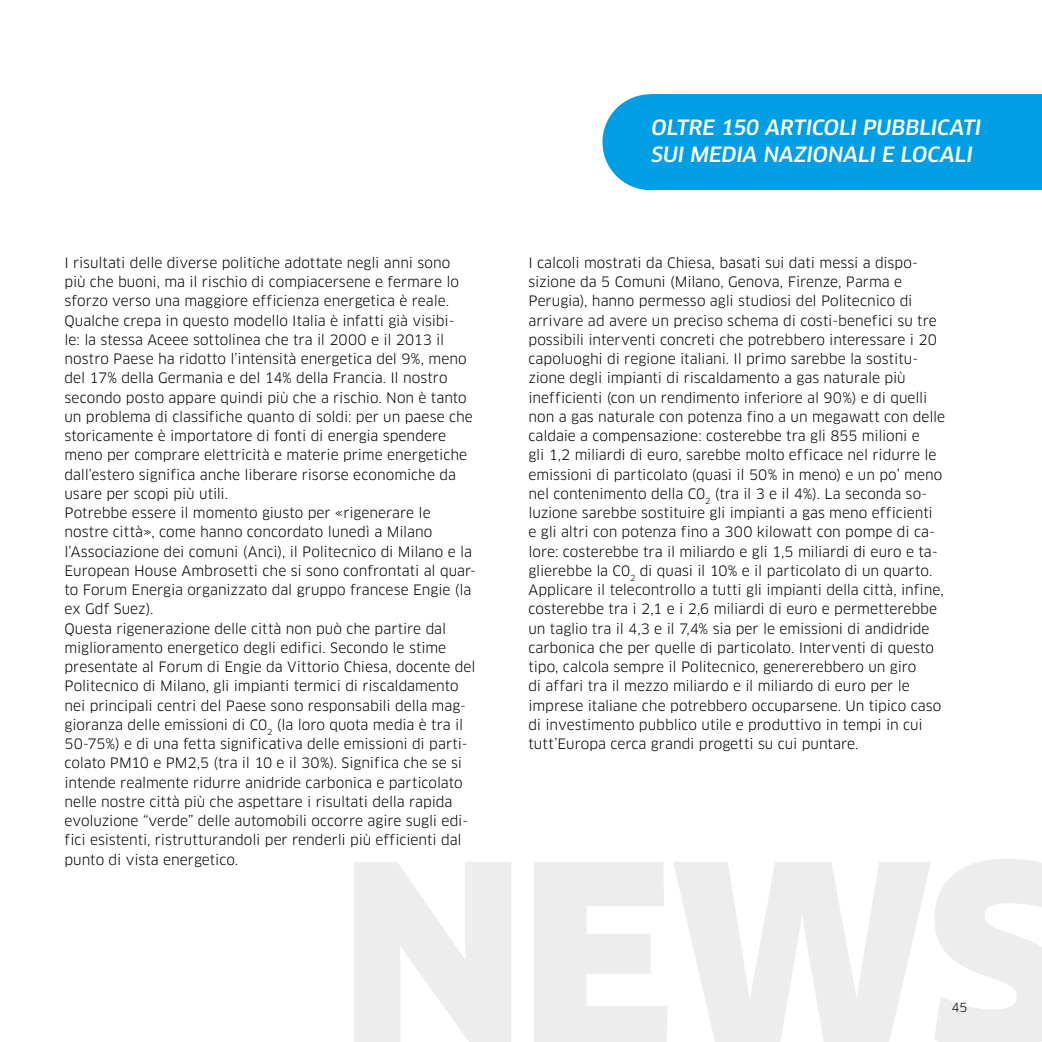
<style>
.page{position:relative;width:1042px;height:1042px;background:#fff}
.page>*{position:absolute;margin:0;border:0;box-sizing:border-box;transform-origin:0 0}
.t1{font:italic 500 20.65px/27.5px "Clan OT";letter-spacing:-.015em;color:#fff}
.t2{font:14px/19.2px "Clan OT";letter-spacing:-.005em;color:#000}
.t3{font:12.25px "Clan OT";color:#000}
</style>
<div class="page">
<svg style="left:354px;top:859px;width:688px;height:183px;fill:#ededed"></svg>
<div style="left:602px;top:94px;width:96px;height:96px;background:#009fe3;border-radius:50%"></div>
<div style="left:650px;top:94px;width:392px;height:96px;background:#009fe3"></div>
<h1 class="t1" style="left:651px;top:114px;width:332px">OLTRE 150 ARTICOLI PUBBLICATI<br>SUI MEDIA NAZIONALI E LOCALI</h1>
<p class="t2" style="left:64px;top:253px;width:413px">I risultati delle diverse politiche adottate negli anni sono<br>più che buoni, ma il rischio di compiacersene e fermare lo sforzo verso una maggiore efficienza energetica è reale.<br>Qualche crepa in questo modello Italia è infatti già visibi-<br>le: la stessa Aceee sottolinea che tra il 2000 e il 2013 il nostro Paese ha ridotto l’intensità energetica del 9%, meno del 17% della Germania e del 14% della Francia. Il nostro secondo posto appare quindi più che a rischio. Non è tanto un problema di classifiche quanto di soldi: per un paese che storicamente è importatore di fonti di energia spendere meno per comprare elettricità e materie prime energetiche dall’estero significa anche liberare risorse economiche da usare per scopi più utili.<br>Potrebbe essere il momento giusto per «rigenerare le nostre città», come hanno concordato lunedì a Milano l’Associazione dei comuni (Anci), il Politecnico di Milano e la European House Ambrosetti che si sono confrontati al quar&shy;to Forum Energia organizzato dal gruppo francese Engie (la ex Gdf Suez).<br>Questa rigenerazione delle città non può che partire dal miglioramento energetico degli edifici. Secondo le stime presentate al Forum di Engie da Vittorio Chiesa, docente del Politecnico di Milano, gli impianti termici di riscaldamento nei principali centri del Paese sono responsabili della mag&shy;gioranza delle emissioni di C0<sub>2</sub> (la loro quota media è tra il 50-75%) e di una fetta significativa delle emissioni di parti&shy;colato PM10 e PM2,5 (tra il 10 e il 30%). Significa che se si intende realmente ridurre anidride carbonica e particolato nelle nostre città più che aspettare i risultati della rapida evoluzione “verde” delle automobili occorre agire sugli edi&shy;fici esistenti, ristrutturandoli per renderli più efficienti dal punto di vista energetico.</p>
<p class="t2" style="left:528px;top:253px;width:418px">I calcoli mostrati da Chiesa, basati sui dati messi a dispo&shy;sizione da 5 Comuni (Milano, Genova, Firenze, Parma e Perugia), hanno permesso agli studiosi del Politecnico di arrivare ad avere un preciso schema di costi-benefici su tre possibili interventi concreti che potrebbero interessare i 20 capoluoghi di regione italiani. Il primo sarebbe la sostitu&shy;zione degli impianti di riscaldamento a gas naturale più inefficienti (con un rendimento inferiore al 90%) e di quelli non a gas naturale con potenza fino a un megawatt con delle caldaie a compensazione: costerebbe tra gli 855 milioni e<br>gli 1,2 miliardi di euro, sarebbe molto efficace nel ridurre le emissioni di particolato (quasi il 50% in meno) e un po’ meno nel contenimento della C0<sub>2</sub> (tra il 3 e il 4%). La seconda so&shy;luzione sarebbe sostituire gli impianti a gas meno efficienti<br>e gli altri con potenza fino a 300 kilowatt con pompe di ca&shy;lore: costerebbe tra il miliardo e gli 1,5 miliardi di euro e ta&shy;glierebbe la C0<sub>2</sub> di quasi il 10% e il particolato di un quarto.<br>Applicare il telecontrollo a tutti gli impianti della città, infine, costerebbe tra i 2,1 e i 2,6 miliardi di euro e permetterebbe un taglio tra il 4,3 e il 7,4% sia per le emissioni di andidride carbonica che per quelle di particolato. Interventi di questo tipo, calcola sempre il Politecnico, genererebbero un giro<br>di affari tra il mezzo miliardo e il miliardo di euro per le imprese italiane che potrebbero occuparsene. Un tipico caso di investimento pubblico utile e produttivo in tempi in cui tutt’Europa cerca grandi progetti su cui puntare.</p>
<p class="t3" style="left:951px;top:1000px;width:17px">45</p>
</div>
